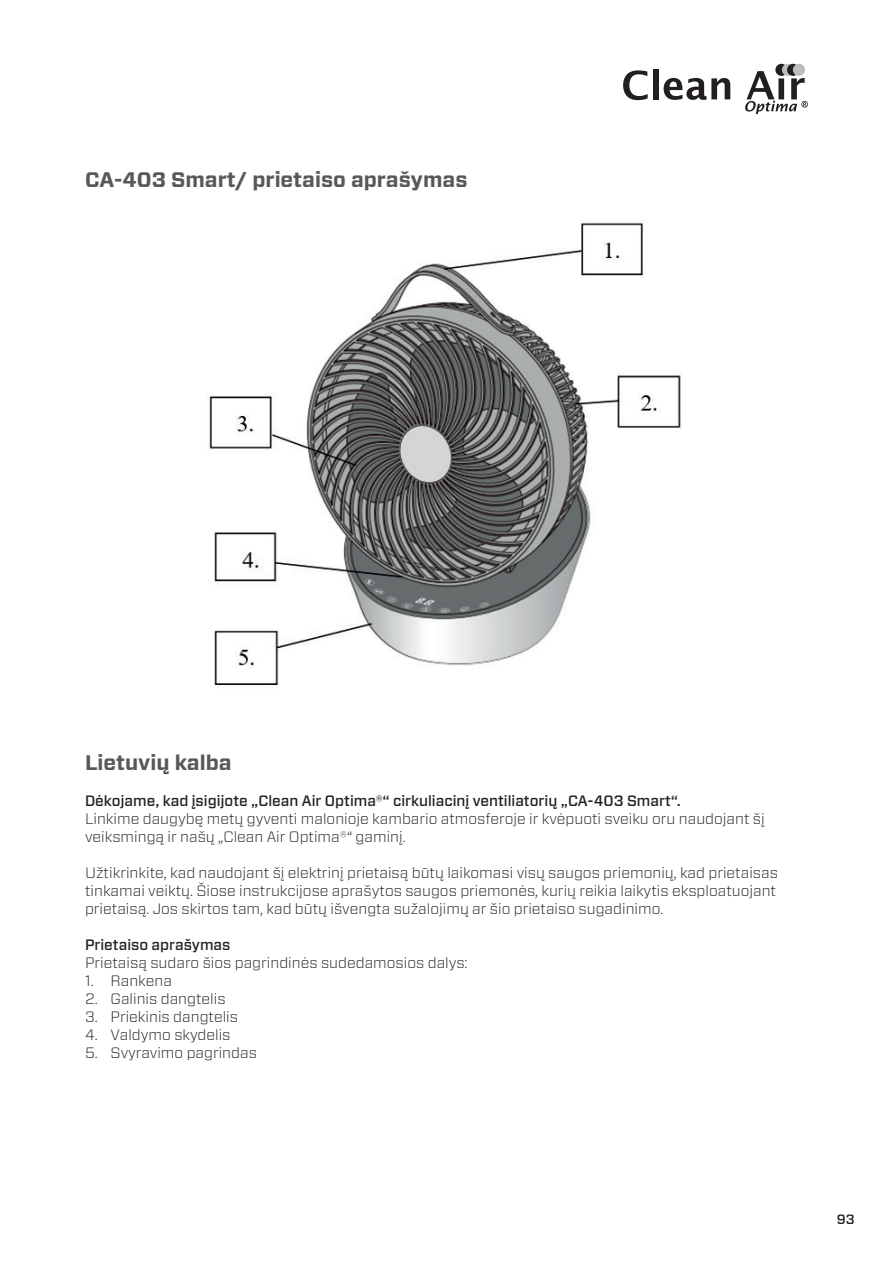
<style>
.page{position:relative;width:893px;height:1263px;background:#fff}
.page>*{position:absolute;margin:0;border:0;box-sizing:border-box;transform-origin:0 0}
.t1{font:700 21px "Forza";color:#57585a}
.t2{font:300 15px/18px "Forza";color:#231f20}
.t3{font:500 15px "Forza";color:#231f20}
.t4{font:500 13.5px "Forza";color:#231f20}
</style>
<div class="page">
<svg style="left:623px;top:70px;width:25px;height:30px"></svg>
<div style="left:653px;top:69px;width:5px;height:30px;background:#231f20"></div>
<svg style="left:664px;top:78px;width:66px;height:22px"></svg>
<svg style="left:775px;top:64px;width:12px;height:12px"></svg>
<div style="left:782px;top:64px;width:12px;height:12px;background:#bcbdc0;border-radius:50%"></div>
<svg style="left:787px;top:64px;width:12px;height:12px"></svg>
<div style="left:793px;top:64px;width:12px;height:12px;background:#bcbdc0;border-radius:50%"></div>
<svg style="left:745px;top:70px;width:63px;height:44px"></svg>
<img style="left:209px;top:221px;width:472px;height:467px">
<h1 class="t1" style="left:85px;top:166px;width:384px">CA-403 Smart/ prietaiso aprašymas</h1>
<h1 class="t1" style="left:85px;top:749px;width:148px">Lietuvių kalba</h1>
<p class="t3" style="left:85px;top:791px;width:597px">Dėkojame, kad įsigijote „Clean Air Optima®“ cirkuliacinį ventiliatorių „CA-403 Smart“.</p>
<p class="t2" style="left:85px;top:809px;width:681px">Linkime daugybę metų gyventi malonioje kambario atmosferoje ir kvėpuoti sveiku oru naudojant šį veiksmingą ir našų „Clean Air Optima®“ gaminį.</p>
<p class="t2" style="left:85px;top:863px;width:694px">Užtikrinkite, kad naudojant šį elektrinį prietaisą būtų laikomasi visų saugos priemonių, kad prietaisas tinkamai veiktų. Šiose instrukcijose aprašytos saugos priemonės, kurių reikia laikytis eksploatuojant prietaisą. Jos skirtos tam, kad būtų išvengta sužalojimų ar šio prietaiso sugadinimo.</p>
<p class="t3" style="left:85px;top:935px;width:147px">Prietaiso aprašymas</p>
<p class="t2" style="left:85px;top:953px;width:384px">Prietaisą sudaro šios pagrindinės sudedamosios dalys:</p>
<p class="t2" style="left:85px;top:971px;width:88px">1. Rankena</p>
<p class="t2" style="left:85px;top:989px;width:142px">2. Galinis dangtelis</p>
<p class="t2" style="left:85px;top:1007px;width:155px">3. Priekinis dangtelis</p>
<p class="t2" style="left:85px;top:1025px;width:147px">4. Valdymo skydelis</p>
<p class="t2" style="left:85px;top:1043px;width:173px">5. Svyravimo pagrindas</p>
<p class="t4" style="left:837px;top:1210px;width:19px">93</p>
</div>
